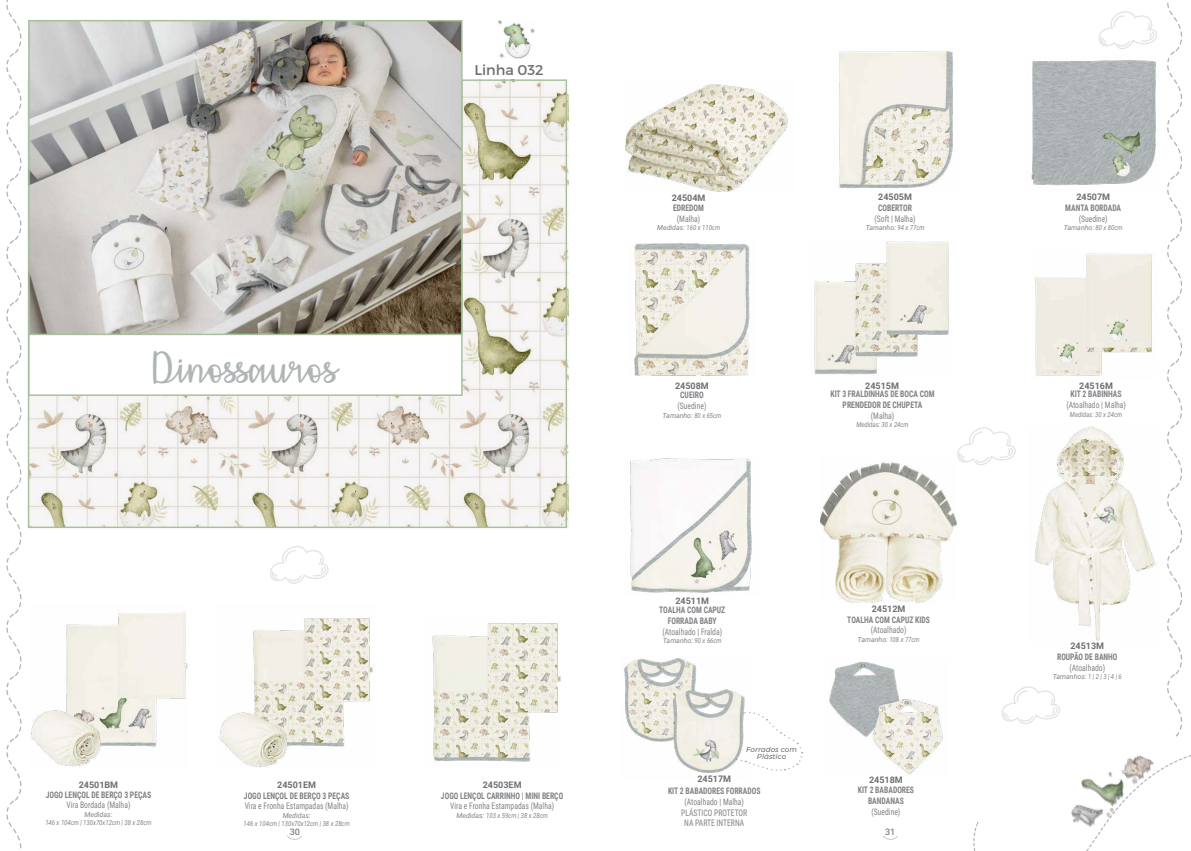
<style>
.page{position:relative;width:1191px;height:851px;background:#fff}
.page>*{position:absolute;margin:0;border:0;box-sizing:border-box;transform-origin:0 0}
.t1{font:45px "Affectionately Yours";color:#afb5b5}
.t2{font:14.4px "Montserrat";color:#6d6e71}
.t3{font:700 9px/10.8px "Roboto Condensed";color:#808285;text-align:center;scale:.85 1}
.t4{font:9px/10.8px "Roboto Condensed";color:#808285;text-align:center;scale:.85 1}
.t5{font:700 9px "Roboto";color:#6d6e71}
.t6{font:500 9px "Roboto";color:#808285}
.t7{font:italic 500 7.2px/7.2px "Montserrat";color:#6d6e71;text-align:center}
.t8{font:italic 7px/8.4px "Roboto";color:#808285;text-align:center}
.t9{font:italic 7px "Roboto";color:#808285;scale:.85 1}
</style>
<div class="page">
<svg style="left:287px;top:835px;width:15px;height:4px"></svg>
<svg style="left:883px;top:835px;width:15px;height:4px"></svg>
<img style="left:219px;top:618px;width:155px;height:149px">
<img style="left:31px;top:612px;width:157px;height:155px">
<img style="left:31px;top:80px;width:537px;height:447px">
<img style="left:432px;top:623px;width:128px;height:139px">
<div style="left:28px;top:81px;width:434px;height:315px;background:#fff;border:2px solid #a8c19c"></div>
<img style="left:31px;top:23px;width:428px;height:309px">
<div style="left:28px;top:20px;width:434px;height:315px;border:2px solid #a8c19c"></div>
<img style="left:498px;top:20px;width:37px;height:39px">
<svg style="left:270px;top:546px;width:59px;height:38px"></svg>
<svg style="left:6px;top:0;width:15px;height:849px"></svg>
<img style="left:1031px;top:60px;width:125px;height:126px">
<img style="left:829px;top:662px;width:114px;height:112px">
<img style="left:634px;top:243px;width:116px;height:133px">
<img style="left:839px;top:51px;width:114px;height:138px">
<img style="left:625px;top:84px;width:163px;height:107px">
<svg style="left:753px;top:712px;width:50px;height:59px"></svg>
<img style="left:624px;top:658px;width:127px;height:115px">
<img style="left:1035px;top:426px;width:120px;height:215px">
<img style="left:630px;top:458px;width:122px;height:135px">
<img style="left:820px;top:462px;width:136px;height:140px">
<img style="left:1035px;top:253px;width:117px;height:123px">
<img style="left:814px;top:241px;width:135px;height:134px">
<svg style="left:973px;top:755px;width:218px;height:95px"></svg>
<img style="left:1057px;top:755px;width:102px;height:81px">
<svg style="left:1098px;top:11px;width:59px;height:38px"></svg>
<svg style="left:957px;top:427px;width:59px;height:38px"></svg>
<svg style="left:1001px;top:686px;width:59px;height:38px"></svg>
<svg style="left:1167px;top:3px;width:15px;height:733px"></svg>
<h1 class="t1" style="left:153px;top:342px;width:186px">Dinossauros</h1>
<h2 class="t2" style="left:474px;top:61px;width:71px">Linha 032</h2>
<p class="t5" style="left:671px;top:191px;width:35px">24504M</p>
<p class="t5" style="left:878px;top:191px;width:35px">24505M</p>
<p class="t5" style="left:1076px;top:191px;width:35px">24507M</p>
<p class="t3" style="left:673px;top:202px;width:38px">EDREDOM</p>
<p class="t4" style="left:677px;top:213px;width:29px">(Malha)</p>
<p class="t8" style="left:657px;top:223px;width:64px">Medidas: 160 x 110cm</p>
<p class="t3" style="left:878px;top:202px;width:41px">COBERTOR</p>
<p class="t4" style="left:874px;top:213px;width:50px">(Soft | Malha)</p>
<p class="t8" style="left:865px;top:223px;width:60px">Tamanho: 94 x 77cm</p>
<p class="t3" style="left:1065px;top:202px;width:67px">MANTA BORDADA</p>
<p class="t4" style="left:1078px;top:213px;width:36px">(Suedine)</p>
<p class="t8" style="left:1063px;top:223px;width:60px">Tamanho: 80 x 80cm</p>
<p class="t5" style="left:675px;top:379px;width:35px">24508M</p>
<p class="t5" style="left:865px;top:379px;width:35px">24515M</p>
<p class="t5" style="left:1079px;top:379px;width:35px">24516M</p>
<p class="t3" style="left:680px;top:389px;width:29px">CUEIRO</p>
<p class="t4" style="left:677px;top:400px;width:36px">(Suedine)</p>
<p class="t8" style="left:662px;top:410px;width:60px">Tamanho: 80 x 65cm</p>
<p class="t3" style="left:830px;top:388px;width:124px">KIT 3 FRALDINHAS DE BOCA COM<br>PRENDEDOR DE CHUPETA</p>
<p class="t4" style="left:871px;top:410px;width:29px">(Malha)</p>
<p class="t9" style="left:856px;top:420px;width:63px">Medidas: 30 x 24cm</p>
<p class="t3" style="left:1070px;top:388px;width:61px">KIT 2 BABINHAS</p>
<p class="t4" style="left:1066px;top:399px;width:72px">(Atoalhado | Malha)</p>
<p class="t9" style="left:1070px;top:409px;width:63px">Medidas: 30 x 24cm</p>
<p class="t5" style="left:675px;top:594px;width:35px">24511M</p>
<p class="t3" style="left:659px;top:604px;width:79px">TOALHA COM CAPUZ<br>FORRADA BABY</p>
<p class="t4" style="left:662px;top:626px;width:72px">(Atoalhado | Fralda)</p>
<p class="t8" style="left:663px;top:636px;width:60px">Tamanho: 90 x 66cm</p>
<p class="t7" style="left:746px;top:745px;width:52px">Forrados com<br>Plástico</p>
<p class="t5" style="left:871px;top:602px;width:35px">24512M</p>
<p class="t3" style="left:847px;top:613px;width:99px">TOALHA COM CAPUZ KIDS</p>
<p class="t4" style="left:871px;top:624px;width:43px">(Atoalhado)</p>
<p class="t8" style="left:857px;top:634px;width:64px">Tamanho: 108 x 77cm</p>
<p class="t5" style="left:1070px;top:639px;width:35px">24513M</p>
<p class="t3" style="left:1057px;top:651px;width:73px">ROUPÃO DE BANHO</p>
<p class="t4" style="left:1069px;top:661px;width:43px">(Atoalhado)</p>
<p class="t8" style="left:1052px;top:672px;width:71px">Tamanhos: 1 | 2 | 3 | 4 | 6</p>
<p class="t5" style="left:697px;top:772px;width:35px">24517M</p>
<p class="t5" style="left:869px;top:773px;width:35px">24518M</p>
<p class="t5" style="left:79px;top:778px;width:41px">24501BM</p>
<p class="t5" style="left:277px;top:778px;width:40px">24501EM</p>
<p class="t5" style="left:483px;top:778px;width:40px">24503EM</p>
<p class="t3" style="left:857px;top:784px;width:68px">KIT 2 BABADORES<br>BANDANAS</p>
<p class="t4" style="left:871px;top:805px;width:36px">(Suedine)</p>
<p class="t3" style="left:668px;top:784px;width:110px">KIT 2 BABADORES FORRADOS</p>
<p class="t4" style="left:681px;top:795px;width:79px">(Atoalhado | Malha)<br>PLÁSTICO PROTETOR<br>NA PARTE INTERNA</p>
<p class="t3" style="left:46px;top:788px;width:125px">JOGO LENÇOL DE BERÇO 3 PEÇAS</p>
<p class="t4" style="left:66px;top:799px;width:77px">Vira Bordada (Malha)</p>
<p class="t8" style="left:45px;top:809px;width:108px">Medidas:<br>146 x 104cm | 130x70x12cm | 38 x 28cm</p>
<p class="t3" style="left:244px;top:789px;width:125px">JOGO LENÇOL DE BERÇO 3 PEÇAS</p>
<p class="t4" style="left:245px;top:800px;width:124px">Vira e Fronha Estampadas (Malha)</p>
<p class="t8" style="left:243px;top:810px;width:108px">Medidas:<br>146 x 104cm | 130x70x12cm | 38 x 28cm</p>
<p class="t3" style="left:441px;top:789px;width:145px">JOGO LENÇOL CARRINHO | MINI BERÇO</p>
<p class="t4" style="left:450px;top:800px;width:124px">Vira e Fronha Estampadas (Malha)</p>
<p class="t8" style="left:456px;top:810px;width:93px">Medidas: 103 x 59cm | 38 x 28cm</p>
<p class="t6" style="left:290px;top:825px;width:12px">30</p>
<p class="t6" style="left:885px;top:825px;width:12px">31</p>
</div>
